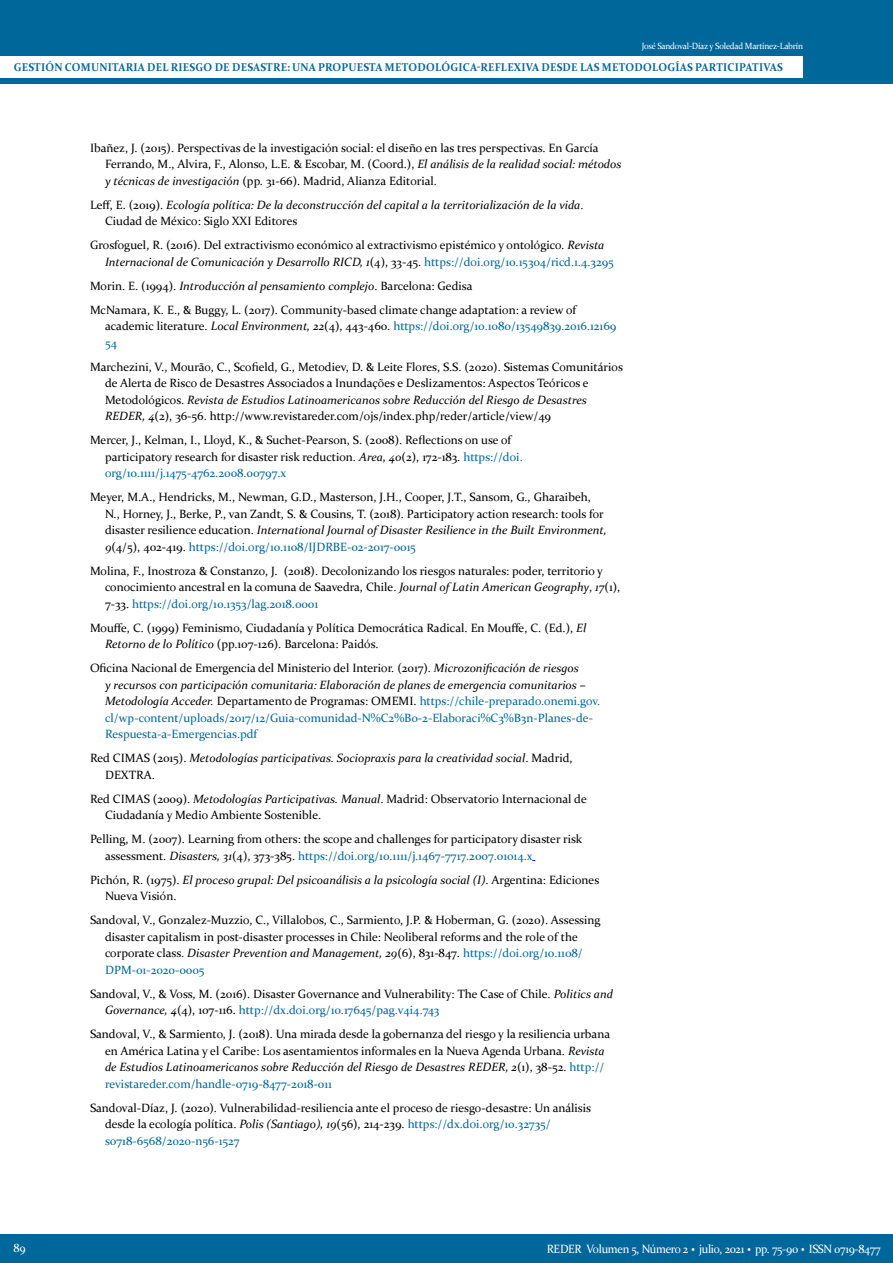
<style>
.page{position:relative;width:893px;height:1263px;background:#fff}
.page>*{position:absolute;margin:0;border:0;box-sizing:border-box;transform-origin:0 0}
.Referencias{font:12px/16.5px "Constantia";color:#000}
.Referencias-2{font:italic 12px/16.5px "Constantia";color:#000}
.Referencias-3{font:12px/16.5px "Constantia";color:#00679b}
.t1{font:12px "Constantia";letter-spacing:-.025em;color:#fff;scale:.95 1}
.t2{font:700 11.25px "Constantia";letter-spacing:.02em;color:#00679b;scale:.95 1}
.t3{font:9px "Constantia";letter-spacing:-.025em;color:#fff;scale:.95 1}
.s1{font-style:italic}
.s2{font-style:normal}
.s3{color:#00679b}
.s4{color:#000}
.s5{font-style:italic;color:#000}
.s6{font-weight:700;font-size:18px}
</style>
<div class="page">
<div style="left:0;top:0;width:893px;height:84px;background:#00679b"></div>
<div style="left:0;top:56px;width:803px;height:22px;background:#fff"></div>
<div style="left:0;top:1234px;width:893px;height:29px;background:#00679b"></div>
<p class="t3" style="left:642px;top:40px;width:171px">José Sandoval-Díaz y Soledad Martínez-Labrín</p>
<p class="t2" style="left:14px;top:60px;width:811px">GESTIÓN COMUNITARIA DEL RIESGO DE DESASTRE: UNA PROPUESTA METODOLÓGICA-REFLEXIVA DESDE LAS METODOLOGÍAS PARTICIPATIVAS</p>
<p class="Referencias" style="left:105px;top:139px;width:518px;text-indent:-15px">Ibañez, J. (2015). Perspectivas de la investigación social: el diseño en las tres perspectivas. En García<br>Ferrando, M., Alvira, F., Alonso, L.E. &amp; Escobar, M. (Coord.), <span class="s1">El análisis de la realidad social: métodos y técnicas de investigación</span> (pp. 31-66). Madrid, Alianza Editorial.</p>
<p class="Referencias-2" style="left:105px;top:196px;width:480px;text-indent:-15px"><span class="s2">Leff, E. (2019).</span> Ecología política: De la deconstrucción del capital a la territorialización de la vida<span class="s2">.<br>Ciudad de México: Siglo XXI Editores</span></p>
<p class="Referencias" style="left:105px;top:236px;width:510px;text-indent:-15px">Grosfoguel, R. (2016). Del extractivismo económico al extractivismo epistémico y ontológico<span class="s1">. Revista<br>Internacional de Comunicación y Desarrollo RICD, 1</span>(4), 33-45. <span class="s3">https://doi.org/10.15304/ricd.1.4.3295</span></p>
<p class="Referencias-2" style="left:90px;top:277px;width:384px"><span class="s2">Morin. E. (1994).</span> Introducción al pensamiento complejo<span class="s2">. Barcelona: Gedisa</span></p>
<p class="Referencias" style="left:105px;top:301px;width:513px;text-indent:-15px">McNamara, K. E., &amp; Buggy, L. (2017). Community-based climate change adaptation: a review of academic literature. <span class="s1">Local Environment, 22</span>(4), 443-460. <span class="s3">https://doi.org/10.1080/13549839.2016.12169<br>54</span></p>
<p class="Referencias" style="left:105px;top:358px;width:519px;text-indent:-15px">Marchezini, V., Mourão, C., Scofield, G., Metodiev, D. &amp; Leite Flores, S.S. (2020). Sistemas Comunitários de Alerta de Risco de Desastres Associados a Inundações e Deslizamentos: Aspectos Teóricos e Metodológicos. <span class="s1">Revista de Estudios Latinoamericanos sobre Reducción del Riesgo de Desastres REDER, 4</span>(2), 36-56. http://www.revistareder.com/ojs/index.php/reder/article/view/49</p>
<p class="Referencias" style="left:105px;top:431px;width:419px;text-indent:-15px">Mercer, J., Kelman, I., Lloyd, K., &amp; Suchet-Pearson, S. (2008). Reflections on use of participatory research for disaster risk reduction. <span class="s1">Area, 40</span>(2), 172-183. <span class="s3">https://doi. org/10.1111/j.1475-4762.2008.00797.x</span></p>
<p class="Referencias" style="left:105px;top:488px;width:503px;text-indent:-15px">Meyer, M.A., Hendricks, M., Newman, G.D., Masterson, J.H., Cooper, J.T., Sansom, G., Gharaibeh, N., Horney, J., Berke, P., van Zandt, S. &amp; Cousins, T. (2018). Participatory action research: tools for disaster resilience education. <span class="s1">International Journal of Disaster Resilience in the Built Environment, 9</span>(4/5), 402-419. <span class="s3">https://doi.org/10.1108/IJDRBE-02-2017-0015</span></p>
<p class="Referencias" style="left:105px;top:562px;width:517px;text-indent:-15px">Molina, F., Inostroza &amp; Constanzo, J. (2018). Decolonizando los riesgos naturales: poder, territorio y conocimiento ancestral en la comuna de Saavedra, Chile. <span class="s1">Journal of Latin American Geography</span>, <span class="s1">17</span>(1),<br>7-33. <span class="s3">https://doi.org/10.1353/lag.2018.0001</span></p>
<p class="Referencias" style="left:105px;top:619px;width:483px;text-indent:-15px">Mouffe, C. (1999) Feminismo, Ciudadanía y Política Democrática Radical. En Mouffe, C. (Ed.), <span class="s1">El<br>Retorno de lo Político</span> (pp.107-126). Barcelona: Paidós.</p>
<p class="Referencias-3" style="left:105px;top:659px;width:497px;text-indent:-15px"><span class="s4">Oficina Nacional de Emergencia del Ministerio del Interior. (2017).</span> <span class="s5">Microzonificación de riesgos<br>y recursos con participación comunitaria: Elaboración de planes de emergencia comunitarios – Metodología Acceder.</span> <span class="s4">Departamento de Programas: OMEMI.</span> https://chile-preparado.onemi.gov. cl/wp-content/uploads/2017/12/Guia-comunidad-N%C2%B0-2-Elaboraci%C3%B3n-Planes-de-Respuesta-a-Emergencias.pdf</p>
<p class="Referencias-2" style="left:105px;top:749px;width:469px;text-indent:-15px"><span class="s2">Red CIMAS (2015).</span> Metodologías participativas. Sociopraxis para la creatividad social<span class="s2">. Madrid,<br>DEXTRA.</span></p>
<p class="Referencias" style="left:105px;top:790px;width:483px;text-indent:-15px">Red CIMAS (2009). <span class="s1">Metodologías Participativas. Manual</span>. Madrid: Observatorio Internacional de<br>Ciudadanía y Medio Ambiente Sostenible.</p>
<p class="Referencias" style="left:105px;top:830px;width:479px;text-indent:-15px">Pelling, M. (2007). Learning from others: the scope and challenges for participatory disaster risk assessment. <span class="s1">Disasters, 31</span>(4), 373-385. <span class="s3">https://doi.org/10.1111/j.1467-7717.2007.01014.x</span></p>
<p class="Referencias-2" style="left:105px;top:871px;width:496px;text-indent:-15px"><span class="s2">Pichón, R. (1975).</span> El proceso grupal: Del psicoanálisis a la psicología social (I)<span class="s2">. Argentina: Ediciones<br>Nueva Visión.</span></p>
<p class="Referencias" style="left:105px;top:911px;width:497px;text-indent:-15px">Sandoval, V., Gonzalez-Muzzio, C., Villalobos, C., Sarmiento, J.P. &amp; Hoberman, G. (2020). Assessing disaster capitalism in post-disaster processes in Chile: Neoliberal reforms and the role of the corporate class. <span class="s1">Disaster Prevention and Management, 29</span>(6), 831-847. <span class="s3">https://doi.org/10.1108/ DPM-01-2020-0005</span></p>
<p class="Referencias" style="left:105px;top:985px;width:510px;text-indent:-15px">Sandoval, V., &amp; Voss, M. (2016). Disaster Governance and Vulnerability: The Case of Chile. <span class="s1">Politics and<br>Governance, 4</span>(4), 107-116. <span class="s3">http://dx.doi.org/10.17645/pag.v4i4.743</span></p>
<p class="Referencias" style="left:105px;top:1025px;width:507px;text-indent:-15px">Sandoval, V., &amp; Sarmiento, J. (2018). Una mirada desde la gobernanza del riesgo y la resiliencia urbana en América Latina y el Caribe: Los asentamientos informales en la Nueva Agenda Urbana. <span class="s1">Revista de Estudios Latinoamericanos sobre Reducción del Riesgo de Desastres REDER, 2</span>(1), 38-52. <span class="s3">http:// revistareder.com/handle-0719-8477-2018-011</span></p>
<p class="Referencias" style="left:105px;top:1099px;width:488px;text-indent:-15px">Sandoval-Díaz, J. (2020). Vulnerabilidad-resiliencia ante el proceso de riesgo-desastre: Un análisis desde la ecología política. <span class="s1">Polis (Santiago), 19</span>(56), 214-239. <span class="s3">https://dx.doi.org/10.32735/ s0718-6568/2020-n56-1527</span></p>
<p class="t1" style="left:14px;top:1239px;width:14px">89</p>
<p class="t1" style="left:547px;top:1240px;width:353px">REDER Volumen 5, Número 2 <span class="s6">·</span> julio, 2021 <span class="s6">·</span> pp. 75-90 <span class="s6">·</span> ISSN 0719-8477</p>
</div>
